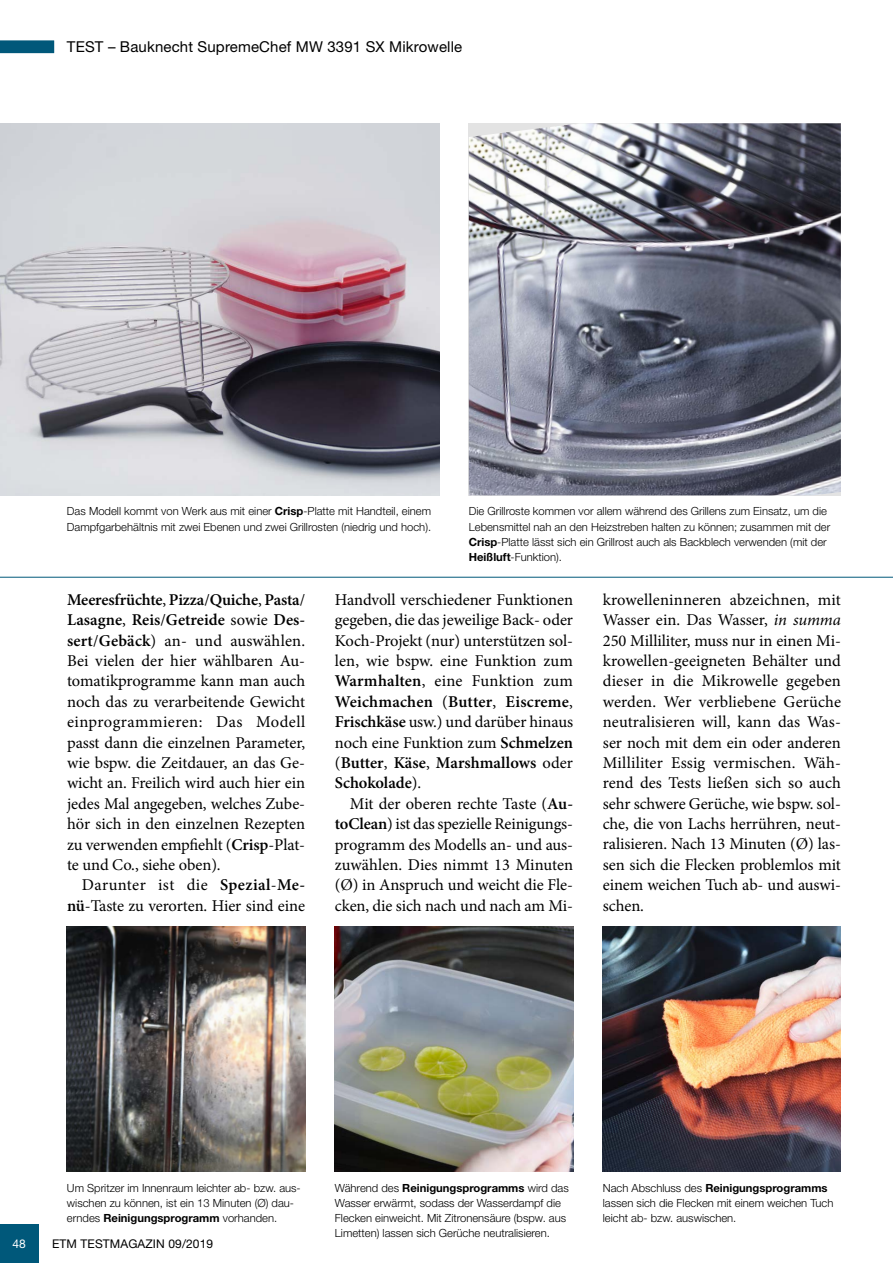
<style>
.page{position:relative;width:893px;height:1263px;background:#fff}
.page>*{position:absolute;margin:0;border:0;box-sizing:border-box;transform-origin:0 0}
.t1{font:16.5px/20.4px "Minion Pro";letter-spacing:-.005em;color:#000;text-align:justify}
.t2{font:15px "Helvetica Neue LT Std";letter-spacing:.01em;color:#000}
.t3{font:12px "Helvetica Neue LT Std";letter-spacing:.01em;color:#000}
.t4{font:12px "Helvetica Neue LT Std";color:#fff}
.t5{font:300 11.25px/15.1px "Helvetica Neue LT Std";color:#000}
.s1{font-weight:700}
.s2{font-weight:600}
.s3{font-style:italic}
</style>
<div class="page">
<img style="left:0;top:123px;width:439px;height:372px">
<img style="left:469px;top:123px;width:372px;height:372px">
<img style="left:67px;top:927px;width:238px;height:245px">
<img style="left:335px;top:927px;width:238px;height:245px">
<img style="left:603px;top:927px;width:238px;height:245px">
<hr style="left:0;top:577px;width:893px;height:1px;background:#00587a">
<svg style="left:0;top:40px;width:54px;height:13px"></svg>
<div style="left:0;top:1225px;width:38px;height:38px;background:#00587a"></div>
<p class="t2" style="left:67px;top:38px;width:397px">TEST – Bauknecht SupremeChef MW 3391 SX Mikrowelle</p>
<p class="t5" style="left:67px;top:503px;width:366px">Das Modell kommt von Werk aus mit einer <span class="s1">Crisp</span>-Platte mit Handteil, einem<br>Dampfgarbehältnis mit zwei Ebenen und zwei Grillrosten (niedrig und hoch).</p>
<p class="t5" style="left:469px;top:503px;width:363px">Die Grillroste kommen vor allem während des Grillens zum Einsatz, um die Lebensmittel nah an den Heizstreben halten zu können; zusammen mit der <span class="s1">Crisp</span>-Platte lässt sich ein Grillrost auch als Backblech verwenden (mit der <span class="s1">Heißluft</span>-Funktion).</p>
<p class="t1" style="left:67px;top:589px;width:240px"><span class="s2">Meeresfrüchte</span>, <span class="s2">Pizza</span>/<span class="s2">Quiche</span>, <span class="s2">Pasta</span>/ <span class="s2">Lasagne</span>, <span class="s2">Reis</span>/<span class="s2">Getreide</span> sowie <span class="s2">Des&shy;sert</span>/<span class="s2">Gebäck</span>) an- und auswählen.<br>Bei vielen der hier wählbaren Au&shy;tomatikprogramme kann man auch noch das zu verarbeitende Gewicht einprogrammieren: Das Modell passt dann die einzelnen Parameter, wie bspw. die Zeitdauer, an das Ge&shy;wicht an. Freilich wird auch hier ein jedes Mal angegeben, welches Zube&shy;hör sich in den einzelnen Rezepten zu verwenden empfiehlt (<span class="s2">Crisp</span>-Plat&shy;te und Co., siehe oben).</p>
<p class="t1" style="left:67px;top:875px;width:240px;text-align:right">Darunter ist die <span class="s2">Spezial</span>-<span class="s2">Me&shy;nü</span>-Taste zu verorten. Hier sind eine</p>
<p class="t1" style="left:335px;top:589px;width:240px">Handvoll verschiedener Funktionen gegeben, die das jeweilige Back- oder Koch-Projekt (nur) unterstützen sol&shy;len, wie bspw. eine Funktion zum <span class="s2">Warmhalten</span>, eine Funktion zum <span class="s2">Weichmachen</span> (<span class="s2">Butter</span>, <span class="s2">Eiscreme</span>, <span class="s2">Frischkäse</span> usw.) und darüber hinaus noch eine Funktion zum <span class="s2">Schmelzen </span>(<span class="s2">Butter</span>, <span class="s2">Käse</span>, <span class="s2">Marshmallows</span> oder <span class="s2">Schokolade</span>).</p>
<p class="t1" style="left:335px;top:793px;width:240px;text-indent:15px">Mit der oberen rechte Taste (<span class="s2">Au&shy;toClean</span>) ist das spezielle Reinigungs&shy;programm des Modells an- und aus&shy;zuwählen. Dies nimmt 13 Minuten (Ø) in Anspruch und weicht die Fle&shy;cken, die sich nach und nach am Mi-</p>
<p class="t1" style="left:603px;top:589px;width:240px">krowelleninneren abzeichnen, mit Wasser ein. Das Wasser, <span class="s3">in summa </span>250 Milliliter, muss nur in einen Mi&shy;krowellen-geeigneten Behälter und dieser in die Mikrowelle gegeben werden. Wer verbliebene Gerüche neutralisieren will, kann das Was&shy;ser noch mit dem ein oder anderen Milliliter Essig vermischen. Wäh&shy;rend des Tests ließen sich so auch sehr schwere Gerüche, wie bspw. sol&shy;che, die von Lachs herrühren, neut&shy;ralisieren. Nach 13 Minuten (Ø) las&shy;sen sich die Flecken problemlos mit einem weichen Tuch ab- und auswi&shy;schen.</p>
<p class="t5" style="left:67px;top:1180px;width:235px">Um Spritzer im Innenraum leichter ab- bzw. aus&shy;wischen zu können, ist ein 13 Minuten (Ø) dau&shy;erndes <span class="s1">Reinigungsprogramm</span> vorhanden.</p>
<p class="t5" style="left:335px;top:1180px;width:235px">Während des <span class="s1">Reinigungsprogramms</span> wird das Wasser erwärmt, sodass der Wasserdampf die Flecken einweicht. Mit Zitronensäure (bspw. aus Limetten) lassen sich Gerüche neutralisieren.</p>
<p class="t5" style="left:603px;top:1180px;width:232px">Nach Abschluss des <span class="s1">Reinigungsprogramms </span>lassen sich die Flecken mit einem weichen Tuch leicht ab- bzw. auswischen.</p>
<p class="t4" style="left:12px;top:1237px;width:15px">48</p>
<p class="t3" style="left:52px;top:1237px;width:163px">ETM TESTMAGAZIN 09/2019</p>
</div>
